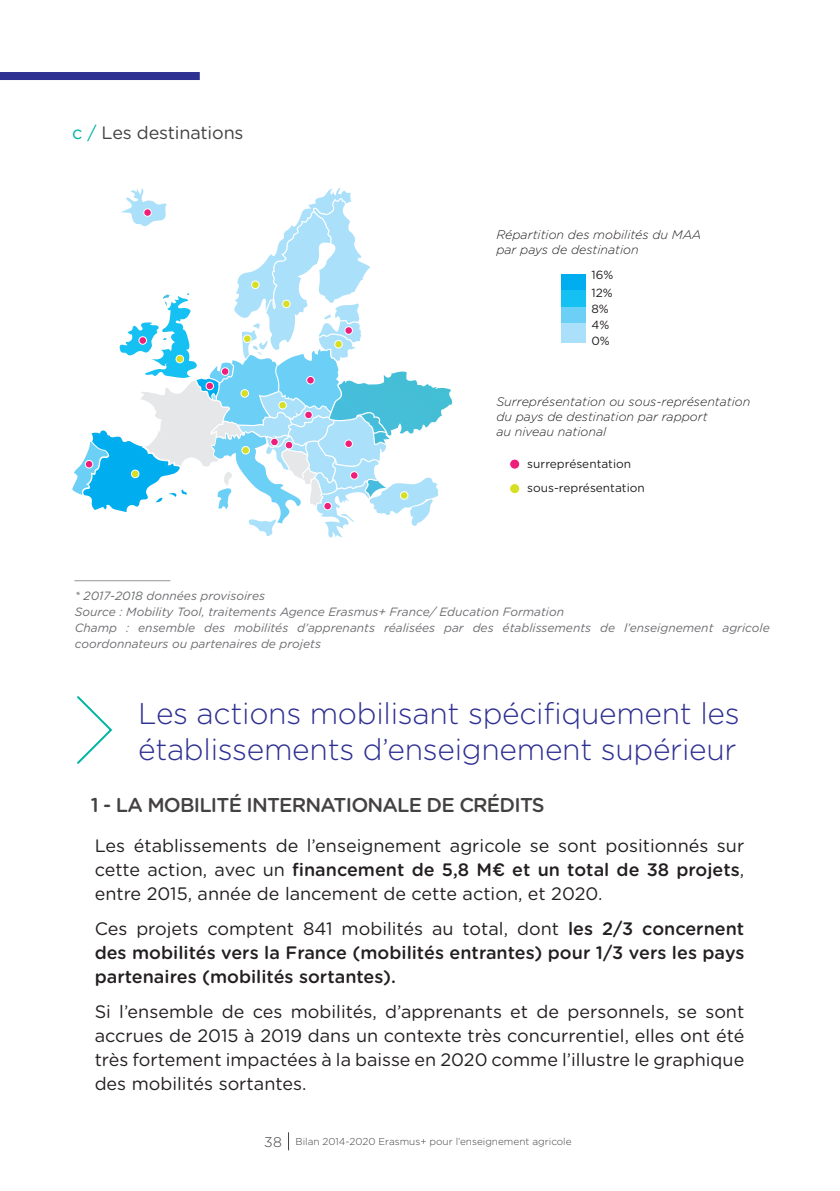
<style>
.page{position:relative;width:840px;height:1191px;background:#fff}
.page>*{position:absolute;margin:0;border:0;box-sizing:border-box;transform-origin:0 0}
.t1{font:300 30px/36px "Gotham Rounded";letter-spacing:-.01em;color:#2e3092}
.t2{font:500 20px "Gotham Rounded";letter-spacing:-.04em;color:#444141}
.t3{font:18px/24px "Gotham Rounded";color:#231f20;text-align:justify}
.t4{font:500 18px/24px "Gotham Rounded";color:#231f20;text-align:justify}
.t5{font:18px "Gotham Rounded";letter-spacing:-.01em;color:#444141}
.t6{font:italic 300 12.4px/15px "Gotham Rounded";color:#231f20}
.t7{font:italic 12px/16px "Gotham Rounded";color:#6c6d70}
.t8{font:11.8px/16.4px "Gotham Rounded";color:#231f20}
.t9{font:300 10px "Gotham Rounded";color:#444141}
.s1{color:#00b5a4}
.s2{font-weight:500}
.s3{font-weight:400}
.s4{font-size:14px}
</style>
<div class="page">
<svg style="left:288px;top:1132px;width:1px;height:18px"></svg>
<div style="left:0;top:72px;width:200px;height:8px;background:#2e3092"></div>
<hr style="left:75px;top:580px;width:95px;height:1px;background:#939598">
<div style="left:561px;top:274px;width:24px;height:20px;background:#00aeef"></div>
<div style="left:561px;top:290px;width:24px;height:20px;background:#15c0f2"></div>
<div style="left:561px;top:307px;width:24px;height:19px;background:#6bcff6"></div>
<div style="left:561px;top:323px;width:24px;height:20px;background:#aae0f9"></div>
<svg style="left:72px;top:187px;width:380px;height:350px"></svg>
<div style="left:206px;top:382px;width:7px;height:8px;background:#ee1e7b;border-radius:50%"></div>
<div style="left:206px;top:382px;width:8px;height:8px;border:1px solid #fff;border-radius:50%"></div>
<div style="left:306px;top:376px;width:8px;height:8px;background:#ee1e7b;border-radius:50%"></div>
<div style="left:306px;top:376px;width:8px;height:8px;border:1px solid #fff;border-radius:50%"></div>
<div style="left:344px;top:327px;width:8px;height:7px;background:#ee1e7b;border-radius:50%"></div>
<div style="left:344px;top:326px;width:8px;height:8px;border:1px solid #fff;border-radius:50%"></div>
<div style="left:144px;top:209px;width:7px;height:7px;background:#ee1e7b;border-radius:50%"></div>
<div style="left:143px;top:208px;width:8px;height:8px;border:1px solid #fff;border-radius:50%"></div>
<div style="left:304px;top:411px;width:8px;height:8px;background:#ee1e7b;border-radius:50%"></div>
<div style="left:304px;top:411px;width:8px;height:8px;border:1px solid #fff;border-radius:50%"></div>
<div style="left:344px;top:440px;width:8px;height:7px;background:#ee1e7b;border-radius:50%"></div>
<div style="left:344px;top:440px;width:8px;height:8px;border:1px solid #fff;border-radius:50%"></div>
<div style="left:350px;top:471px;width:8px;height:8px;background:#ee1e7b;border-radius:50%"></div>
<div style="left:350px;top:471px;width:8px;height:8px;border:1px solid #fff;border-radius:50%"></div>
<div style="left:509px;top:459px;width:10px;height:10px;background:#ee1e7b;border-radius:50%"></div>
<div style="left:509px;top:459px;width:10px;height:10px;border:1px solid #fff;border-radius:50%"></div>
<div style="left:285px;top:441px;width:7px;height:8px;background:#ee1e7b;border-radius:50%"></div>
<div style="left:285px;top:441px;width:8px;height:8px;border:1px solid #fff;border-radius:50%"></div>
<div style="left:270px;top:438px;width:8px;height:8px;background:#ee1e7b;border-radius:50%"></div>
<div style="left:270px;top:438px;width:8px;height:8px;border:1px solid #fff;border-radius:50%"></div>
<div style="left:323px;top:502px;width:8px;height:8px;background:#ee1e7b;border-radius:50%"></div>
<div style="left:323px;top:502px;width:8px;height:8px;border:1px solid #fff;border-radius:50%"></div>
<div style="left:221px;top:368px;width:8px;height:7px;background:#ee1e7b;border-radius:50%"></div>
<div style="left:221px;top:367px;width:8px;height:8px;border:1px solid #fff;border-radius:50%"></div>
<div style="left:85px;top:460px;width:8px;height:8px;background:#ee1e7b;border-radius:50%"></div>
<div style="left:85px;top:460px;width:8px;height:8px;border:1px solid #fff;border-radius:50%"></div>
<div style="left:139px;top:337px;width:7px;height:7px;background:#ee1e7b;border-radius:50%"></div>
<div style="left:139px;top:336px;width:8px;height:8px;border:1px solid #fff;border-radius:50%"></div>
<div style="left:131px;top:470px;width:8px;height:8px;background:#d6df21;border-radius:50%"></div>
<div style="left:131px;top:470px;width:8px;height:8px;border:1px solid #fff;border-radius:50%"></div>
<div style="left:242px;top:446px;width:7px;height:8px;background:#d6df21;border-radius:50%"></div>
<div style="left:241px;top:446px;width:8px;height:8px;border:1px solid #fff;border-radius:50%"></div>
<svg style="left:400px;top:491px;width:8px;height:8px"></svg>
<div style="left:399px;top:491px;width:9px;height:9px;border:1px solid #fff;border-radius:3px"></div>
<svg style="left:509px;top:483px;width:11px;height:11px"></svg>
<div style="left:241px;top:389px;width:7px;height:8px;background:#d6df21;border-radius:50%"></div>
<div style="left:240px;top:389px;width:8px;height:8px;border:1px solid #fff;border-radius:50%"></div>
<div style="left:243px;top:335px;width:8px;height:7px;background:#d6df21;border-radius:50%"></div>
<div style="left:243px;top:335px;width:8px;height:8px;border:1px solid #fff;border-radius:50%"></div>
<div style="left:282px;top:300px;width:8px;height:8px;background:#d6df21;border-radius:50%"></div>
<div style="left:282px;top:300px;width:8px;height:8px;border:1px solid #fff;border-radius:50%"></div>
<div style="left:334px;top:340px;width:8px;height:8px;background:#d6df21;border-radius:50%"></div>
<div style="left:334px;top:340px;width:8px;height:8px;border:1px solid #fff;border-radius:50%"></div>
<div style="left:251px;top:281px;width:8px;height:7px;background:#d6df21;border-radius:50%"></div>
<div style="left:251px;top:281px;width:8px;height:8px;border:1px solid #fff;border-radius:50%"></div>
<div style="left:279px;top:401px;width:7px;height:8px;background:#d6df21;border-radius:50%"></div>
<div style="left:278px;top:401px;width:8px;height:8px;border:1px solid #fff;border-radius:50%"></div>
<div style="left:176px;top:355px;width:7px;height:8px;background:#d6df21;border-radius:50%"></div>
<div style="left:176px;top:355px;width:8px;height:8px;border:1px solid #fff;border-radius:50%"></div>
<svg style="left:77px;top:696px;width:36px;height:68px"></svg>
<p class="t5" style="left:72px;top:121px;width:173px"><span class="s1">c /</span> Les destinations</p>
<p class="t6" style="left:496px;top:227px;width:206px">Répartition des mobilités du MAA par pays de destination</p>
<p class="t8" style="left:591px;top:266px;width:23px">16%<br>12%<br>8%<br>4%<br>0%</p>
<p class="t6" style="left:496px;top:394px;width:255px">Surreprésentation ou sous-représentation du pays de destination par rapport<br>au niveau national</p>
<p class="t8" style="left:527px;top:451px;width:119px;line-height:24.4px">surreprésentation sous-représentation</p>
<p class="t7" style="left:75px;top:587px;width:192px">* 2017-2018 données provisoires</p>
<p class="t7" style="left:75px;top:603px;width:490px">Source : Mobility Tool, traitements Agence Erasmus+ France/ Education Formation</p>
<p class="t7" style="left:75px;top:619px;width:696px">Champ : ensemble des mobilités d’apprenants réalisées par des établissements de l’enseignement agricole coordonnateurs ou partenaires de projets</p>
<p class="t1" style="left:138px;top:694px;width:602px">Les actions mobilisant spécifiquement les établissements d’enseignement supérieur</p>
<p class="t2" style="left:91px;top:790px;width:455px">1 - LA MOBILITÉ INTERNATIONALE DE CRÉDITS</p>
<p class="t3" style="left:95px;top:832px;width:650px">Les établissements de l’enseignement agricole se sont positionnés sur cette action, avec un <span class="s2">financement de 5,8 M€ et un total de 38 projets</span>, entre 2015, année de lancement de cette action, et 2020.</p>
<p class="t4" style="left:95px;top:916px;width:650px"><span class="s3">Ces projets comptent 841 mobilités au total, dont</span> les 2/3 concernent des mobilités vers la France (mobilités entrantes) pour 1/3 vers les pays partenaires (mobilités sortantes).</p>
<p class="t3" style="left:95px;top:999px;width:650px">Si l’ensemble de ces mobilités, d’apprenants et de personnels, se sont accrues de 2015 à 2019 dans un contexte très concurrentiel, elles ont été très fortement impactées à la baisse en 2020 comme l’illustre le graphique des mobilités sortantes.</p>
<p class="t9" style="left:264px;top:1134px;width:309px"><span class="s4">38</span> Bilan 2014-2020 Erasmus+ pour l’enseignement agricole</p>
</div>
